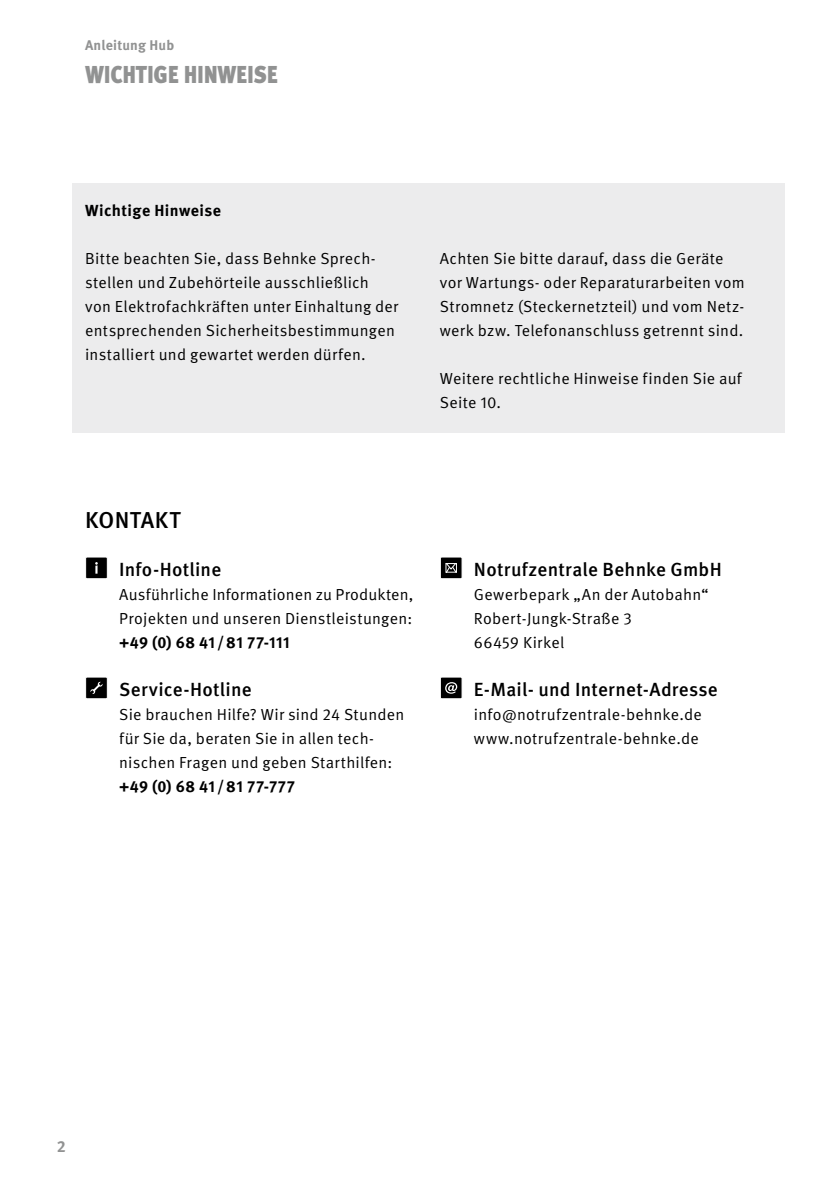
<style>
.page{position:relative;width:840px;height:1191px;background:#fff}
.page>*{position:absolute;margin:0;border:0;box-sizing:border-box;transform-origin:0 0}
.t1{font:900 30px "Meta Pro";letter-spacing:-.035em;color:#919292;scale:.8 1}
.t2{font:500 23px "Meta Pro";letter-spacing:.02em;color:#000}
.t3{font:500 19px "Meta Pro";letter-spacing:.01em;color:#000}
.t4{font:16px/24px "Meta Pro Norm";letter-spacing:.015em;color:#000}
.t5{font:700 16px "Meta Pro";letter-spacing:.025em;color:#000}
.t6{font:700 16px "Meta Pro";color:#919292}
.t7{font:700 14px "Meta Pro";letter-spacing:.015em;color:#919292}
</style>
<div class="page">
<div style="left:86px;top:557px;width:21px;height:22px;background:#000"></div>
<div style="left:85px;top:556px;width:23px;height:23px;border:1px solid #fff"></div>
<svg style="left:95px;top:562px;width:3px;height:11px"></svg>
<div style="left:86px;top:677px;width:21px;height:22px;background:#000"></div>
<div style="left:85px;top:676px;width:23px;height:23px;border:1px solid #fff"></div>
<svg style="left:90px;top:681px;width:13px;height:13px"></svg>
<div style="left:440px;top:557px;width:22px;height:22px;background:#000"></div>
<div style="left:439px;top:556px;width:23px;height:23px;border:1px solid #fff"></div>
<svg style="left:447px;top:565px;width:7px;height:5px"></svg>
<div style="left:445px;top:563px;width:11px;height:9px;border:1px solid #fff"></div>
<div style="left:440px;top:677px;width:22px;height:22px;background:#000"></div>
<div style="left:439px;top:676px;width:23px;height:23px;border:1px solid #fff"></div>
<svg style="left:445px;top:682px;width:12px;height:11px"></svg>
<div style="left:72px;top:183px;width:712px;height:249px;background:#ececed"></div>
<p class="t7" style="left:85px;top:34px;width:91px">Anleitung Hub</p>
<h1 class="t1" style="left:85px;top:49px;width:243px">wichtige Hinweise</h1>
<p class="t5" style="left:85px;top:198px;width:137px">Wichtige Hinweise</p>
<p class="t4" style="left:85px;top:245px;width:314px">Bitte beachten Sie, dass Behnke Sprech&shy;stellen und Zubehörteile ausschließlich von Elektrofachkräften unter Einhaltung der entsprechenden Sicherheitsbestimmungen installiert und gewartet werden dürfen.</p>
<p class="t4" style="left:439px;top:245px;width:306px">Achten Sie bitte darauf, dass die Geräte vor Wartungs- oder Reparaturarbeiten vom Stromnetz (Steckernetzteil) und vom Netz&shy;werk bzw. Telefonanschluss getrennt sind.</p>
<p class="t4" style="left:439px;top:365px;width:303px">Weitere rechtliche Hinweise finden Sie auf<br>Seite 10.</p>
<h2 class="t2" style="left:85px;top:502px;width:97px">KONTAKT</h2>
<p class="t3" style="left:119px;top:555px;width:104px">Info-Hotline</p>
<p class="t4" style="left:119px;top:581px;width:295px">Ausführliche Informationen zu Produkten,<br>Projekten und unseren Dienstleistungen:</p>
<p class="t5" style="left:119px;top:630px;width:172px">+49 (0) 68 41/81 77-111</p>
<p class="t3" style="left:119px;top:675px;width:134px">Service-Hotline</p>
<p class="t4" style="left:119px;top:701px;width:286px">Sie brauchen Hilfe? Wir sind 24 Stunden für Sie da, beraten Sie in allen tech&shy;nischen Fragen und geben Starthilfen:</p>
<p class="t5" style="left:119px;top:774px;width:177px">+49 (0) 68 41/81 77-777</p>
<p class="t3" style="left:473px;top:555px;width:249px">Notrufzentrale Behnke GmbH</p>
<p class="t4" style="left:473px;top:581px;width:236px">Gewerbepark „An der Autobahn“<br>Robert-Jungk-Straße 3<br>66459 Kirkel</p>
<p class="t3" style="left:473px;top:675px;width:245px">E-Mail- und Internet-Adresse</p>
<p class="t4" style="left:473px;top:701px;width:229px">info@notrufzentrale-behnke.de www.notrufzentrale-behnke.de</p>
<p class="t6" style="left:57px;top:1134px;width:11px">2</p>
</div>
